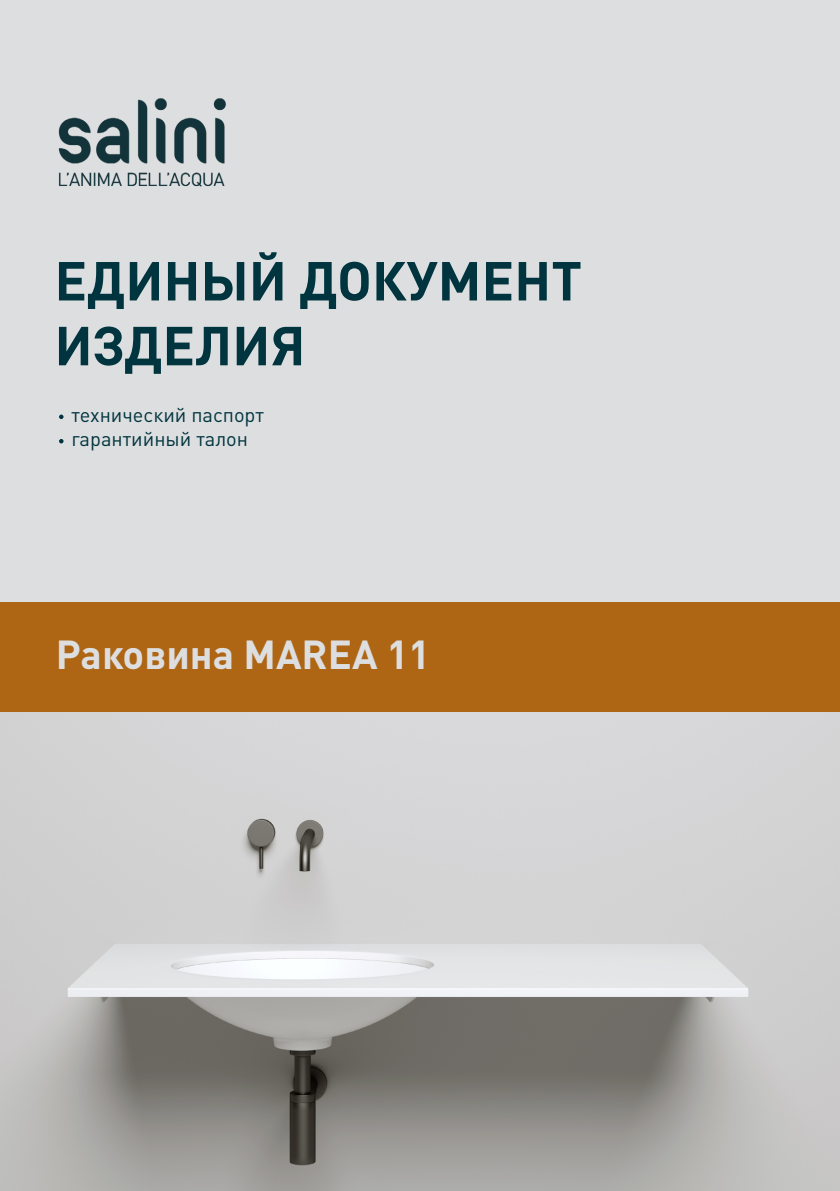
<style>
.page{position:relative;width:840px;height:1191px;background:#fff}
.page>*{position:absolute;margin:0;border:0;box-sizing:border-box;transform-origin:0 0}
.t1{font:700 54px/64.8px "DIN Pro";color:#00343e}
.t2{font:700 40px "DIN Pro";color:#dddee0}
.t3{font:20px "DIN Pro";color:#00343e}
</style>
<div class="page">
<div style="left:0;top:0;width:839px;height:602px;background:#dddee0"></div>
<img style="left:58px;top:98px;width:168px;height:89px">
<div style="left:0;top:602px;width:839px;height:113px;background:#ae6514"></div>
<svg style="left:59px;top:414px;width:4px;height:5px"></svg>
<svg style="left:59px;top:439px;width:4px;height:4px"></svg>
<img style="left:0;top:712px;width:839px;height:479px">
<p class="t1" style="left:54px;top:242px;width:529px">ЕДИНЫЙ ДОКУМЕНТ<br>ИЗДЕЛИЯ</p>
<p class="t3" style="left:71px;top:399px;width:194px">технический паспорт</p>
<p class="t3" style="left:71px;top:423px;width:178px">гарантийный талон</p>
<p class="t2" style="left:56px;top:621px;width:376px">Раковина MAREA 11</p>
</div>
